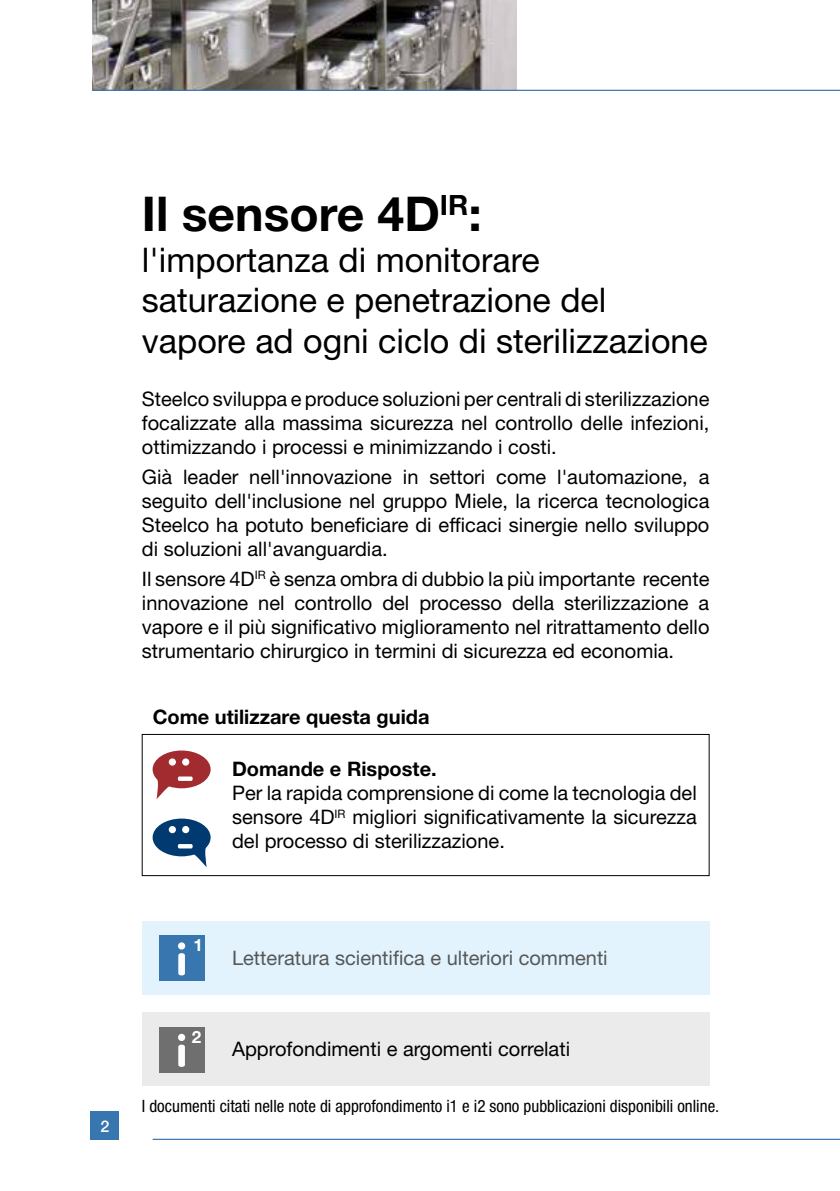
<style>
.page{position:relative;width:840px;height:1191px;background:#fff}
.page>*{position:absolute;margin:0;border:0;box-sizing:border-box;transform-origin:0 0}
.t1{font:700 48px "Helvetica Neue LT Std";color:#000}
.t2{font:34px/40.8px "Helvetica Neue LT Std";color:#000}
.t3{font:20px/24px "Helvetica Neue LT Std";color:#000;text-align:justify}
.t4{font:700 20px "Helvetica Neue LT Std";color:#000}
.t5{font:20px "Helvetica Neue LT Std";color:#575756}
.t6{font:condensed 17px "Helvetica Neue LT Std";color:#000}
.t7{font:700 17px "Helvetica Neue LT Std";color:#fff}
.t8{font:500 16.2px "Helvetica Neue LT Std";color:#fff}
</style>
<div class="page">
<div style="left:142px;top:1011px;width:567px;height:74px;background:#ebebeb"></div>
<div style="left:142px;top:921px;width:567px;height:74px;background:#e2f3fd"></div>
<hr style="left:839px;top:622px;width:1px;height:569px;background:#e2f3fd">
<div style="left:142px;top:734px;width:567px;height:142px;border:1px solid #000"></div>
<svg style="left:152px;top:750px;width:58px;height:49px"></svg>
<svg style="left:152px;top:818px;width:58px;height:49px"></svg>
<div style="left:158px;top:935px;width:46px;height:46px;background:#3876b0"></div>
<div style="left:178px;top:942px;width:7px;height:7px;background:#fff;border-radius:50%"></div>
<svg style="left:178px;top:953px;width:7px;height:22px"></svg>
<div style="left:158px;top:1026px;width:46px;height:46px;background:#706f6f"></div>
<div style="left:178px;top:1033px;width:7px;height:8px;background:#fff;border-radius:50%"></div>
<svg style="left:178px;top:1044px;width:7px;height:22px"></svg>
<img style="left:92px;top:0;width:424px;height:90px">
<hr style="left:92px;top:90px;width:747px;height:1px;background:#3876b0">
<div style="left:91px;top:1111px;width:28px;height:29px;background:#3876b0"></div>
<hr style="left:153px;top:1138px;width:686px;height:2px;background:#3876b0">
<h1 class="t1" style="left:142px;top:184px;width:341px">Il sensore 4D<sup>IR</sup>:</h1>
<h2 class="t2" style="left:142px;top:239px;width:567px">l'importanza di monitorare saturazione e penetrazione del vapore ad ogni ciclo di sterilizzazione</h2>
<p class="t3" style="left:142px;top:387px;width:568px">Steelco sviluppa e produce soluzioni per centrali di sterilizzazione focalizzate alla massima sicurezza nel controllo delle infezioni, ottimizzando i processi e minimizzando i costi.</p>
<p class="t3" style="left:142px;top:465px;width:568px">Già leader nell'innovazione in settori come l'automazione, a seguito dell'inclusione nel gruppo Miele, la ricerca tecnologica Steelco ha potuto beneficiare di efficaci sinergie nello sviluppo di soluzioni all'avanguardia.</p>
<p class="t3" style="left:142px;top:566px;width:568px">Il sensore 4D<sup>IR</sup> è senza ombra di dubbio la più importante recente innovazione nel controllo del processo della sterilizzazione a vapore e il più significativo miglioramento nel ritrattamento dello strumentario chirurgico in termini di sicurezza ed economia.</p>
<p class="t4" style="left:152px;top:704px;width:278px">Come utilizzare questa guida</p>
<p class="t4" style="left:232px;top:756px;width:206px">Domande e Risposte.</p>
<p class="t3" style="left:232px;top:781px;width:466px">Per la rapida comprensione di come la tecnologia del sensore 4D<sup>IR</sup> migliori significativamente la sicurezza del processo di sterilizzazione.</p>
<p class="t8" style="left:100px;top:1116px;width:10px">2</p>
<p class="t7" style="left:193px;top:934px;width:11px">1</p>
<p class="t7" style="left:192px;top:1026px;width:11px">2</p>
<p class="t5" style="left:232px;top:946px;width:377px">Letteratura scientifica e ulteriori commenti</p>
<p class="t3" style="left:232px;top:1036px;width:339px">Approfondimenti e argomenti correlati</p>
<p class="t6" style="left:142px;top:1095px;width:578px">I documenti citati nelle note di approfondimento i1 e i2 sono pubblicazioni disponibili online.</p>
</div>
